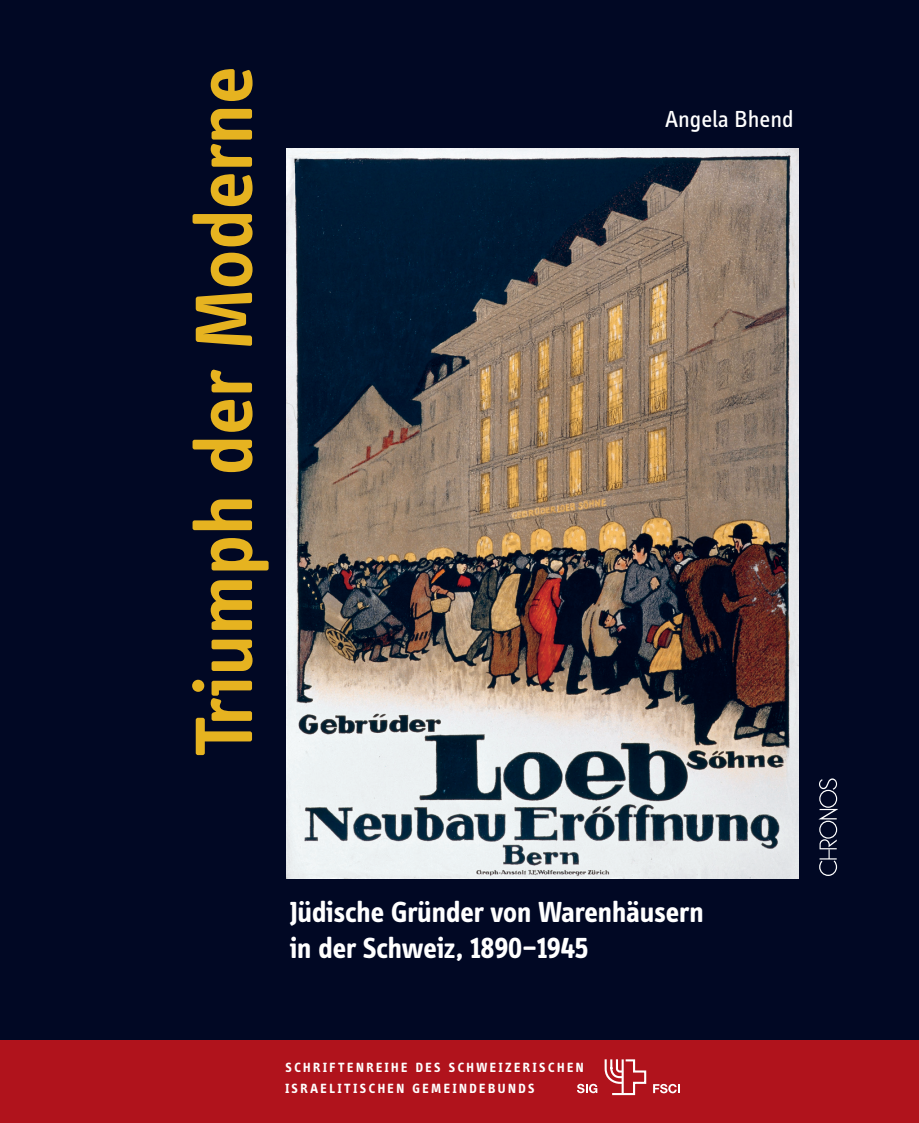
<style>
.page{position:relative;width:919px;height:1123px;background:#fff}
.page>*{position:absolute;margin:0;border:0;box-sizing:border-box;transform-origin:0 0}
.t1{font:600 84px "Info Disp";color:#e6b320}
.t2{font:700 30px/36px "Info Disp";color:#fff}
.t3{font:24px "Info Disp";color:#fff}
.t4{font:700 13.8px/21px "Info Disp";letter-spacing:.18em;color:#fff}
</style>
<div class="page">
<div style="left:0;top:0;width:918px;height:1123px;background:#010824"></div>
<img style="left:286px;top:148px;width:512px;height:730px">
<div style="left:0;top:1040px;width:918px;height:83px;background:#b0131c"></div>
<svg style="left:577px;top:1083px;width:20px;height:10px"></svg>
<svg style="left:653px;top:1083px;width:27px;height:10px"></svg>
<svg style="left:604px;top:1059px;width:43px;height:36px"></svg>
<svg style="left:818px;top:778px;width:20px;height:98px"></svg>
<h1 class="t1" style="left:177px;top:756px;width:691px;rotate:-90deg">Triumph der Moderne</h1>
<h3 class="t3" style="left:665px;top:106px;width:130px">Angela Bhend</h3>
<h2 class="t2" style="left:289px;top:893px;width:415px">Jüdische Gründer von Warenhäusern in der Schweiz, 1890–1945</h2>
<p class="t4" style="left:285px;top:1056px;width:300px">SCHRIFTENREIHE DES SCHWEIZERISCHEN<br>ISRAELITISCHEN GEMEINDEBUNDS</p>
</div>
